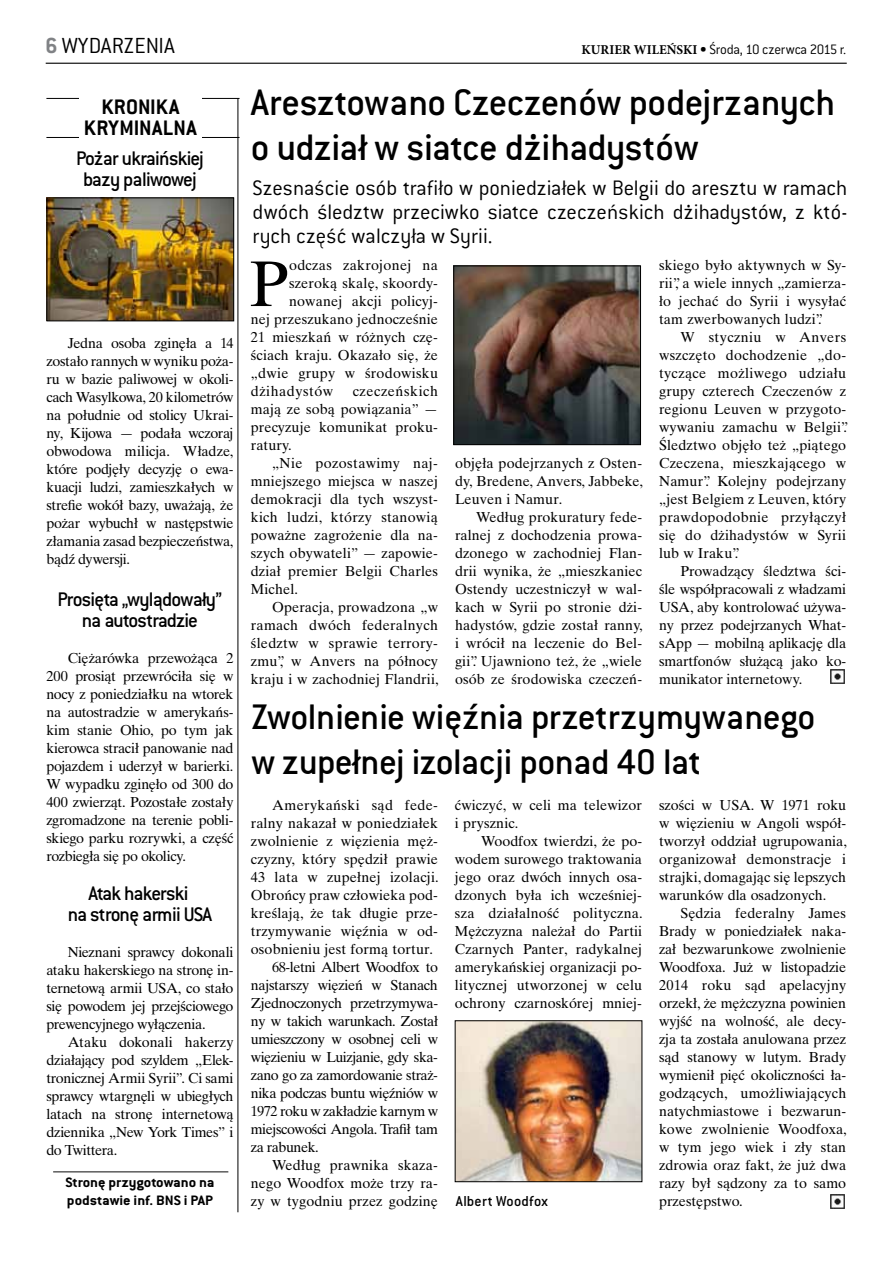
<style>
.page{position:relative;width:893px;height:1263px;background:#fff}
.page>*{position:absolute;margin:0;border:0;box-sizing:border-box;transform-origin:0 0}
.t1{font:64.5px "Times Ten LT Std";color:#000}
.t2{font:40.5px/45px "Conduit ITC Medium";letter-spacing:-.01em;color:#000}
.t3{font:39px/45px "Conduit ITC Medium";letter-spacing:-.015em;color:#000}
.t4{font:300 24px "Conduit ITC";color:#000}
.t5{font:300 23.1px/24px "Conduit ITC";letter-spacing:.01em;color:#000;text-align:justify}
.t6{font:700 23.1px/21px "Conduit ITC";letter-spacing:.01em;color:#000;text-align:center}
.t7{font:21.6px/21px "Conduit ITC Medium";letter-spacing:-.03em;color:#000;text-align:center}
.t8{font:15.9px "Conduit ITC Medium";letter-spacing:.015em;color:#000}
.t9{font:700 15px/18px "Conduit ITC";color:#000;scale:1.09 1}
.t10{font:300 15px "Conduit ITC";letter-spacing:-.02em;color:#000}
.t11{font:14.4px/18px "Times Ten LT Std";letter-spacing:.01em;color:#000;text-align:justify}
.t12{font:14.4px "Times Ten LT Std";letter-spacing:-.03em;color:#000}
.t13{font:14.4px "Times Ten LT Std";letter-spacing:-.025em;color:#000}
.t14{font:14.4px "Times Ten LT Std";letter-spacing:-.02em;color:#000}
.t15{font:14.4px "Times Ten LT Std";letter-spacing:.04em;color:#000}
.s1{font-weight:700;color:#808285}
.s2{font-family:"Minion Pro";font-weight:700;font-size:13.5px}
.s3{font-weight:700}
</style>
<div class="page">
<hr style="left:46px;top:63px;width:801px;height:1px;background:#000">
<img style="left:831px;top:670px;width:14px;height:14px">
<hr style="left:238px;top:98px;width:1px;height:1114px;background:#000">
<hr style="left:46px;top:98px;width:194px;height:1px;background:#000">
<hr style="left:46px;top:137px;width:194px;height:1px;background:#000">
<div style="left:79px;top:91px;width:123px;height:48px;background:#fff"></div>
<img style="left:830px;top:1194px;width:14px;height:14px">
<hr style="left:53px;top:1171px;width:175px;height:1px;background:#000">
<img style="left:456px;top:268px;width:183px;height:175px">
<div style="left:454px;top:266px;width:187px;height:179px;border:1px solid #000"></div>
<img style="left:457px;top:1022px;width:183px;height:158px">
<div style="left:455px;top:1020px;width:187px;height:162px;border:1px solid #000"></div>
<img style="left:49px;top:200px;width:183px;height:119px">
<div style="left:47px;top:198px;width:187px;height:123px;border:1px solid #000"></div>
<h3 class="t4" style="left:45px;top:33px;width:131px"><span class="s1">6</span> WYDARZENIA</h3>
<p class="t10" style="left:582px;top:41px;width:266px"><span class="s2">KURIER WILEŃSKI</span> <span class="s3">•</span> Środa, 10 czerwca 2015 r.</p>
<h3 class="t6" style="left:84px;top:96px;width:114px">KRONIKA<br>KRYMINALNA</h3>
<h3 class="t7" style="left:76px;top:148px;width:129px">Pożar ukraińskiej bazy paliwowej</h3>
<p class="t11" style="left:46px;top:334px;width:189px;text-indent:21px">Jedna osoba zginęła a 14 zostało rannych w wyniku poża&shy;ru w bazie paliwowej w okoli&shy;cach Wasylkowa, 20 kilometrów na południe od stolicy Ukrai&shy;ny, Kijowa — podała wczoraj obwodowa milicja. Władze, które podjęły decyzję o ewa&shy;kuacji ludzi, zamieszkałych w strefie wokół bazy, uważają, że pożar wybuchł w następstwie złamania zasad bezpieczeństwa, bądź dywersji.</p>
<h3 class="t7" style="left:58px;top:589px;width:166px">Prosięta „wylądowały” na autostradzie</h3>
<p class="t11" style="left:46px;top:649px;width:189px;text-indent:21px">Ciężarówka przewożąca 2<br>200 prosiąt przewróciła się w nocy z poniedziałku na wtorek na autostradzie w amerykańs&shy;kim stanie Ohio, po tym jak kierowca stracił panowanie nad pojazdem i uderzył w barierki.<br>W wypadku zginęło od 300 do 400 zwierząt. Pozostałe zostały zgromadzone na terenie pobli&shy;skiego parku rozrywki, a część rozbiegła się po okolicy.</p>
<h3 class="t7" style="left:68px;top:883px;width:146px">Atak hakerski<br>na stronę armii USA</h3>
<p class="t11" style="left:46px;top:943px;width:189px;text-indent:21px">Nieznani sprawcy dokonali ataku hakerskiego na stronę in&shy;ternetową armii USA, co stało się powodem jej przejściowego prewencyjnego wyłączenia.</p>
<p class="t11" style="left:46px;top:1033px;width:189px;text-indent:21px">Ataku dokonali hakerzy działający pod szyldem „Elek&shy;tronicznej Armii Syrii”. Ci sami sprawcy wtargnęli w ubiegłych latach na stronę internetową dziennika „New York Times” i do Twittera.</p>
<p class="t9" style="left:65px;top:1173px;width:138px">Stronę przygotowano na podstawie inf. BNS i PAP</p>
<h2 class="t2" style="left:251px;top:80px;width:586px">Aresztowano Czeczenów podejrzanych o udział w siatce dżihadystów</h2>
<h3 class="t5" style="left:253px;top:176px;width:596px">Szesnaście osób trafiło w poniedziałek w Belgii do aresztu w ramach dwóch śledztw przeciwko siatce czeczeńskich dżihadystów, z któ&shy;rych część walczyła w Syrii.</h3>
<h1 class="t1" style="left:249px;top:246px;width:40px">P</h1>
<p class="t11" style="left:289px;top:256px;width:150px">odczas zakrojonej na</p>
<p class="t11" style="left:289px;top:274px;width:150px">szeroką skalę, skoordy-</p>
<p class="t11" style="left:289px;top:292px;width:150px">nowanej akcji policyj-</p>
<p class="t11" style="left:251px;top:310px;width:189px">nej przeszukano jednocześnie</p>
<p class="t11" style="left:251px;top:328px;width:189px">21 mieszkań w różnych czę-</p>
<p class="t11" style="left:251px;top:346px;width:189px">ściach kraju. Okazało się, że</p>
<p class="t11" style="left:251px;top:364px;width:189px">„dwie grupy w środowisku</p>
<p class="t15" style="left:251px;top:383px;width:84px">dżihadystów</p>
<p class="t11" style="left:251px;top:382px;width:189px;text-indent:102px">czeczeńskich mają ze sobą powiązania” — precyzuje komunikat proku&shy;ratury.</p>
<p class="t11" style="left:251px;top:454px;width:189px;text-indent:21px">„Nie pozostawimy naj&shy;mniejszego miejsca w naszej demokracji dla tych wszyst&shy;kich ludzi, którzy stanowią poważne zagrożenie dla na&shy;szych obywateli” — zapowie&shy;dział premier Belgii Charles Michel.</p>
<p class="t11" style="left:251px;top:598px;width:189px;text-indent:21px">Operacja, prowadzona „w ramach dwóch federalnych śledztw w sprawie terrory&shy;zmu”, w Anvers na północy kraju i w zachodniej Flandrii,</p>
<p class="t11" style="left:455px;top:454px;width:189px">objęła podejrzanych z Osten&shy;dy, Bredene, Anvers, Jabbeke, Leuven i Namur.</p>
<p class="t11" style="left:455px;top:508px;width:189px;text-indent:21px">Według prokuratury fede&shy;ralnej z dochodzenia prowa&shy;dzonego w zachodniej Flan&shy;drii wynika, że „mieszkaniec Ostendy uczestniczył w wal&shy;kach w Syrii po stronie dżi&shy;hadystów, gdzie został ranny, i wrócił na leczenie do Bel&shy;gii”. Ujawniono też, że „wiele osób ze środowiska czeczeń-</p>
<p class="t11" style="left:659px;top:256px;width:189px">skiego było aktywnych w Sy&shy;rii”, a wiele innych „zamierza&shy;ło jechać do Syrii i wysyłać tam zwerbowanych ludzi”.</p>
<p class="t11" style="left:659px;top:328px;width:191px;text-align:left;text-indent:21px">W styczniu w Anvers wszczęto dochodzenie „do&shy;tyczące możliwego udziału grupy czterech Czeczenów z regionu Leuven w przygoto&shy;wywaniu zamachu w Belgii”.<br>Śledztwo objęło też „piątego<br>Czeczena, mieszkającego w<br>Namur”. Kolejny podejrzany „jest Belgiem z Leuven, który prawdopodobnie przyłączył się do dżihadystów w Syrii lub w Iraku”.</p>
<p class="t11" style="left:659px;top:562px;width:189px;text-indent:21px">Prowadzący śledztwa ści&shy;śle współpracowali z władzami USA, aby kontrolować używa&shy;ny przez podejrzanych What&shy;sApp — mobilną aplikację dla smartfonów służącą jako ko&shy;munikator internetowy.</p>
<h3 class="t3" style="left:252px;top:694px;width:565px">Zwolnienie więźnia przetrzymywanego w zupełnej izolacji ponad 40 lat</h3>
<p class="t11" style="left:272px;top:796px;width:167px">Amerykański sąd fede-</p>
<p class="t11" style="left:251px;top:814px;width:189px">ralny nakazał w poniedziałek</p>
<p class="t11" style="left:251px;top:832px;width:189px">zwolnienie z więzienia męż-</p>
<p class="t11" style="left:251px;top:850px;width:189px">czyzny, który spędził prawie</p>
<p class="t11" style="left:251px;top:868px;width:189px">43 lata w zupełnej izolacji.</p>
<p class="t11" style="left:251px;top:886px;width:189px">Obrońcy praw człowieka pod-</p>
<p class="t11" style="left:251px;top:904px;width:189px">kreślają, że tak długie prze-</p>
<p class="t11" style="left:251px;top:922px;width:189px">trzymywanie więźnia w od-</p>
<p class="t11" style="left:251px;top:940px;width:184px">osobnieniu jest formą tortur.</p>
<p class="t12" style="left:272px;top:959px;width:167px">68-letni Albert Woodfox to</p>
<p class="t14" style="left:251px;top:977px;width:189px">najstarszy więzień w Stanach</p>
<p class="t13" style="left:251px;top:995px;width:189px">Zjednoczonych przetrzymywa-</p>
<p class="t12" style="left:251px;top:1013px;width:189px">ny w takich warunkach. Został</p>
<p class="t12" style="left:251px;top:1031px;width:189px">umieszczony w osobnej celi w</p>
<p class="t12" style="left:251px;top:1049px;width:189px">więzieniu w Luizjanie, gdy ska-</p>
<p class="t12" style="left:251px;top:1067px;width:189px">zano go za zamordowanie straż-</p>
<p class="t12" style="left:251px;top:1085px;width:189px">nika podczas buntu więźniów w</p>
<p class="t12" style="left:251px;top:1103px;width:189px">1972 roku w zakładzie karnym w</p>
<p class="t12" style="left:251px;top:1121px;width:189px">miejscowości Angola. Trafił tam</p>
<p class="t12" style="left:251px;top:1139px;width:69px">za rabunek.</p>
<p class="t11" style="left:272px;top:1156px;width:167px">Według prawnika skaza-</p>
<p class="t11" style="left:251px;top:1174px;width:189px">nego Woodfox może trzy ra-</p>
<p class="t11" style="left:251px;top:1192px;width:189px">zy w tygodniu przez godzinę</p>
<p class="t11" style="left:455px;top:796px;width:189px">ćwiczyć, w celi ma telewizor i prysznic.</p>
<p class="t11" style="left:455px;top:832px;width:189px;text-indent:26px">Woodfox twierdzi, że po&shy;wodem surowego traktowania jego oraz dwóch innych osa&shy;dzonych była ich wcześniej&shy;sza działalność polityczna.<br>Mężczyzna należał do Partii Czarnych Panter, radykalnej amerykańskiej organizacji po&shy;litycznej utworzonej w celu ochrony czarnoskórej mniej-</p>
<p class="t8" style="left:456px;top:1192px;width:94px">Albert Woodfox</p>
<p class="t11" style="left:659px;top:796px;width:189px">szości w USA. W 1971 roku w więzieniu w Angoli współ&shy;tworzył oddział ugrupowania, organizował demonstracje i strajki, domagając się lepszych warunków dla osadzonych.</p>
<p class="t11" style="left:659px;top:904px;width:189px;text-indent:21px">Sędzia federalny James Brady w poniedziałek naka&shy;zał bezwarunkowe zwolnienie Woodfoxa. Już w listopadzie 2014 roku sąd apelacyjny orzekł, że mężczyzna powinien wyjść na wolność, ale decy&shy;zja ta została anulowana przez sąd stanowy w lutym. Brady wymienił pięć okoliczności ła&shy;godzących, umożliwiających natychmiastowe i bezwarun&shy;kowe zwolnienie Woodfoxa, w tym jego wiek i zły stan zdrowia oraz fakt, że już dwa razy był sądzony za to samo przestępstwo.</p>
</div>
